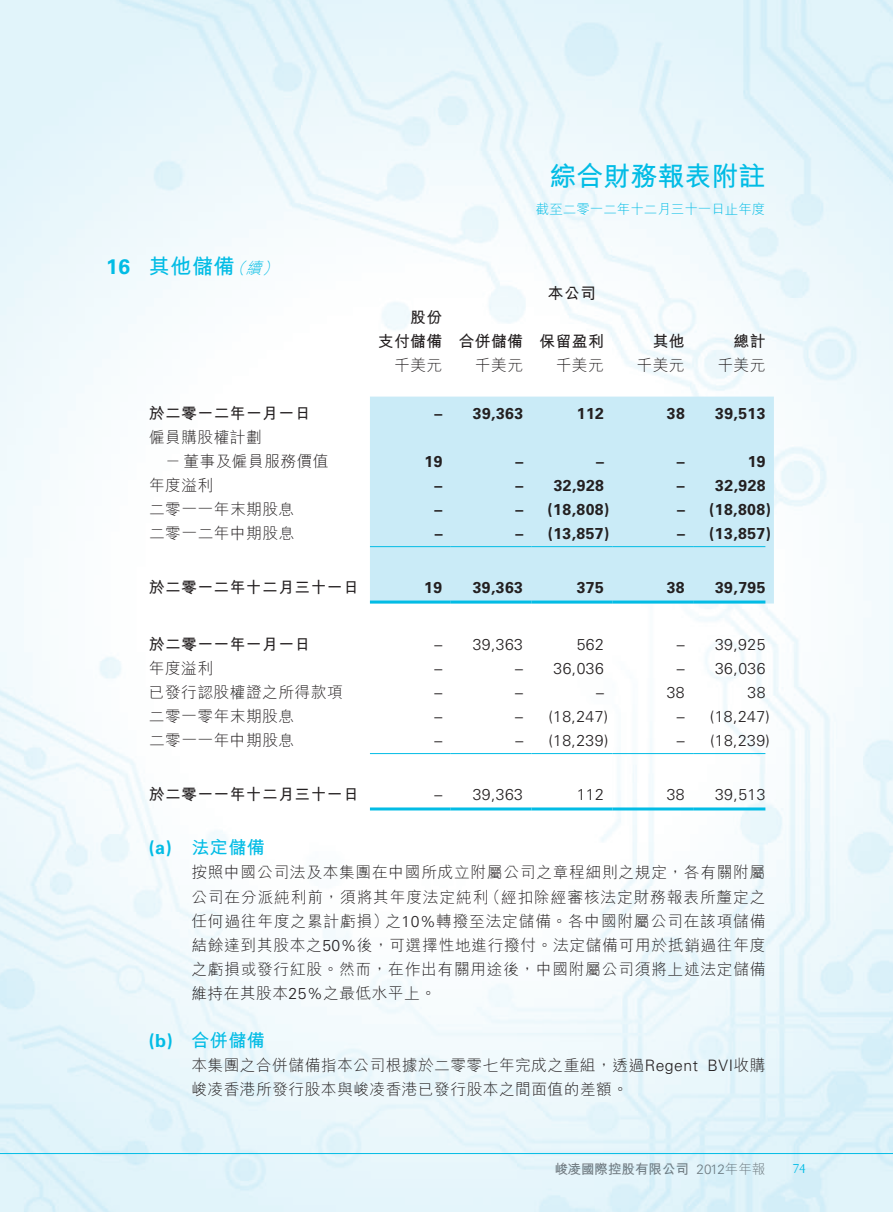
<style>
.page{position:relative;width:893px;height:1212px;background:#fff}
.page>*{position:absolute;margin:0;border:0;box-sizing:border-box;transform-origin:0 0}
.t1{font:700 27px "M Hei HK";color:#02bce5}
.t2{font:700 21px "M Hei HK";color:#02bce5}
.t3{font:700 21px "Univers LT Std";color:#02bce5}
.t4{font:700 18px "M Hei HK";letter-spacing:.03em;color:#02bce5}
.t5{font:700 18px "Univers LT Std";color:#02bce5}
.t6{font:300 15.75px/24px "M Hei HK";letter-spacing:.04em;color:#231f20}
.t7{font:300 15.75px "Univers LT Std";letter-spacing:.03em;color:#231f20}
.t8{font:700 15.75px "Univers LT Std";letter-spacing:.03em;color:#231f20}
.t9{font:700 15.75px "M Hei HK";letter-spacing:.03em;color:#231f20}
.t10{font:italic 300 15.75px "M Hei HK";color:#02bce5}
.t11{font:300 13.5px "M Hei HK";color:#02bce5}
.t12{font:700 13.5px "M Hei HK";color:#808285}
.t13{font:300 13.5px "Univers LT Std";color:#808285}
.t14{font:300 13.5px "Ocean Sans Std";color:#02bce5}
.s1{font-family:"Univers LT Std"}
.s2{font-family:"M Hei HK"}
</style>
<div class="page">
<img style="left:1px;top:0;width:892px;height:1212px">
<img style="left:0;top:0;width:1px;height:1212px">
<hr style="left:0;top:1153px;width:893px;height:1px;background:#02bce5">
<div style="left:370px;top:397px;width:404px;height:206px;background:#caebf7"></div>
<hr style="left:370px;top:546px;width:81px;height:1px;background:#02bce5">
<hr style="left:451px;top:546px;width:80px;height:1px;background:#02bce5">
<hr style="left:531px;top:546px;width:81px;height:1px;background:#02bce5">
<hr style="left:612px;top:546px;width:81px;height:1px;background:#02bce5">
<hr style="left:693px;top:546px;width:72px;height:1px;background:#02bce5">
<hr style="left:370px;top:600px;width:81px;height:3px;background:#02bce5">
<hr style="left:451px;top:600px;width:80px;height:3px;background:#02bce5">
<hr style="left:531px;top:600px;width:81px;height:3px;background:#02bce5">
<hr style="left:612px;top:600px;width:81px;height:3px;background:#02bce5">
<hr style="left:693px;top:600px;width:72px;height:3px;background:#02bce5">
<hr style="left:370px;top:753px;width:81px;height:1px;background:#02bce5">
<hr style="left:451px;top:753px;width:80px;height:1px;background:#02bce5">
<hr style="left:531px;top:753px;width:81px;height:1px;background:#02bce5">
<hr style="left:612px;top:753px;width:81px;height:1px;background:#02bce5">
<hr style="left:693px;top:753px;width:72px;height:1px;background:#02bce5">
<hr style="left:370px;top:807px;width:81px;height:3px;background:#02bce5">
<hr style="left:451px;top:807px;width:80px;height:3px;background:#02bce5">
<hr style="left:531px;top:807px;width:81px;height:3px;background:#02bce5">
<hr style="left:612px;top:807px;width:81px;height:3px;background:#02bce5">
<hr style="left:693px;top:807px;width:72px;height:3px;background:#02bce5">
<h2 class="t3" style="left:106px;top:254px;width:25px">16</h2>
<h1 class="t1" style="left:549px;top:156px;width:217px">綜合財務報表附註</h1>
<p class="t11" style="left:536px;top:200px;width:231px">截至二零一二年十二月三十一日止年度</p>
<h2 class="t2" style="left:149px;top:251px;width:87px">其他儲備</h2>
<p class="t10" style="left:246px;top:257px;width:23px">續</p>
<p class="t10" style="left:230px;top:257px;width:23px">（</p>
<p class="t10" style="left:262px;top:257px;width:23px">(</p>
<p class="t9" style="left:548px;top:281px;width:50px">本公司</p>
<p class="t9" style="left:410px;top:305px;width:33px">股份</p>
<p class="t9" style="left:378px;top:329px;width:66px">支付儲備</p>
<p class="t9" style="left:459px;top:329px;width:66px">合併儲備</p>
<p class="t9" style="left:539px;top:329px;width:66px">保留盈利</p>
<p class="t9" style="left:653px;top:329px;width:33px">其他</p>
<p class="t9" style="left:733px;top:329px;width:33px">總計</p>
<p class="t6" style="left:394px;top:352px;width:50px">千美元</p>
<p class="t6" style="left:475px;top:352px;width:50px">千美元</p>
<p class="t6" style="left:556px;top:352px;width:50px">千美元</p>
<p class="t6" style="left:637px;top:352px;width:50px">千美元</p>
<p class="t6" style="left:717px;top:352px;width:50px">千美元</p>
<p class="t9" style="left:149px;top:401px;width:163px">於二零一二年一月一日</p>
<p class="t6" style="left:149px;top:424px;width:114px">僱員購股權計劃</p>
<p class="t8" style="left:434px;top:404px;width:9px">–</p>
<p class="t8" style="left:473px;top:404px;width:52px">39,363</p>
<p class="t8" style="left:577px;top:404px;width:29px">112</p>
<p class="t8" style="left:667px;top:404px;width:19px">38</p>
<p class="t8" style="left:715px;top:404px;width:52px">39,513</p>
<p class="t6" style="left:165px;top:448px;width:165px">－董事及僱員服務價值</p>
<p class="t8" style="left:424px;top:452px;width:19px">19</p>
<p class="t8" style="left:515px;top:452px;width:9px">–</p>
<p class="t8" style="left:596px;top:452px;width:9px">–</p>
<p class="t8" style="left:677px;top:452px;width:9px">–</p>
<p class="t8" style="left:748px;top:452px;width:19px">19</p>
<p class="t6" style="left:149px;top:472px;width:66px">年度溢利</p>
<p class="t8" style="left:435px;top:476px;width:9px">–</p>
<p class="t8" style="left:515px;top:476px;width:9px">–</p>
<p class="t8" style="left:554px;top:476px;width:52px">32,928</p>
<p class="t8" style="left:677px;top:476px;width:9px">–</p>
<p class="t8" style="left:715px;top:476px;width:52px">32,928</p>
<p class="t6" style="left:149px;top:496px;width:147px">二零一一年末期股息</p>
<p class="t8" style="left:435px;top:500px;width:9px">–</p>
<p class="t8" style="left:515px;top:500px;width:9px">–</p>
<p class="t8" style="left:548px;top:500px;width:63px">)18,808(</p>
<p class="t8" style="left:677px;top:500px;width:9px">–</p>
<p class="t8" style="left:709px;top:500px;width:63px">)18,808(</p>
<p class="t6" style="left:149px;top:520px;width:147px">二零一二年中期股息</p>
<p class="t8" style="left:435px;top:524px;width:9px">–</p>
<p class="t8" style="left:515px;top:524px;width:9px">–</p>
<p class="t8" style="left:548px;top:524px;width:63px">)13,857(</p>
<p class="t8" style="left:677px;top:524px;width:9px">–</p>
<p class="t8" style="left:709px;top:524px;width:63px">)13,857(</p>
<p class="t9" style="left:149px;top:576px;width:212px">於二零一二年十二月三十一日</p>
<p class="t8" style="left:424px;top:578px;width:19px">19</p>
<p class="t8" style="left:473px;top:578px;width:52px">39,363</p>
<p class="t8" style="left:577px;top:578px;width:29px">375</p>
<p class="t8" style="left:667px;top:578px;width:19px">38</p>
<p class="t8" style="left:715px;top:578px;width:52px">39,795</p>
<p class="t9" style="left:149px;top:632px;width:163px">於二零一一年一月一日</p>
<p class="t7" style="left:434px;top:634px;width:9px">–</p>
<p class="t7" style="left:473px;top:634px;width:52px">39,363</p>
<p class="t7" style="left:577px;top:634px;width:29px">562</p>
<p class="t7" style="left:677px;top:634px;width:9px">–</p>
<p class="t7" style="left:715px;top:634px;width:52px">39,925</p>
<p class="t6" style="left:149px;top:655px;width:66px">年度溢利</p>
<p class="t7" style="left:434px;top:658px;width:9px">–</p>
<p class="t7" style="left:515px;top:658px;width:9px">–</p>
<p class="t7" style="left:553px;top:658px;width:52px">36,036</p>
<p class="t7" style="left:677px;top:658px;width:9px">–</p>
<p class="t7" style="left:715px;top:658px;width:52px">36,036</p>
<p class="t6" style="left:149px;top:679px;width:195px">已發行認股權證之所得款項</p>
<p class="t7" style="left:434px;top:682px;width:9px">–</p>
<p class="t7" style="left:515px;top:682px;width:9px">–</p>
<p class="t7" style="left:596px;top:682px;width:9px">–</p>
<p class="t7" style="left:667px;top:682px;width:19px">38</p>
<p class="t7" style="left:748px;top:682px;width:19px">38</p>
<p class="t6" style="left:149px;top:703px;width:147px">二零一零年末期股息</p>
<p class="t7" style="left:434px;top:706px;width:9px">–</p>
<p class="t7" style="left:515px;top:706px;width:9px">–</p>
<p class="t7" style="left:548px;top:706px;width:62px">)18,247(</p>
<p class="t7" style="left:677px;top:706px;width:9px">–</p>
<p class="t7" style="left:710px;top:706px;width:62px">)18,247(</p>
<p class="t6" style="left:149px;top:727px;width:147px">二零一一年中期股息</p>
<p class="t7" style="left:435px;top:730px;width:9px">–</p>
<p class="t7" style="left:515px;top:730px;width:9px">–</p>
<p class="t7" style="left:548px;top:730px;width:62px">)18,239(</p>
<p class="t7" style="left:677px;top:730px;width:9px">–</p>
<p class="t7" style="left:710px;top:730px;width:62px">)18,239(</p>
<p class="t9" style="left:149px;top:783px;width:212px">於二零一一年十二月三十一日</p>
<p class="t4" style="left:191px;top:835px;width:75px">法定儲備</p>
<p class="t5" style="left:149px;top:837px;width:25px">)a(</p>
<p class="t7" style="left:434px;top:785px;width:9px">–</p>
<p class="t7" style="left:473px;top:785px;width:52px">39,363</p>
<p class="t7" style="left:577px;top:785px;width:29px">112</p>
<p class="t7" style="left:667px;top:785px;width:19px">38</p>
<p class="t7" style="left:715px;top:785px;width:52px">39,513</p>
<p class="t5" style="left:149px;top:1029px;width:25px">b( )</p>
<p class="t6" style="left:191px;top:860px;width:576px;text-align:right">按照中國公司法及本集團在中國所成立附屬公司之章程細則之規定，各有關附屬（經扣除經審核法定財務報表所釐定之</p>
<p class="t6" style="left:385px;top:884px;width:382px;text-indent:-194px">公司在分派純利前，須將其年度法定純利<br>之<span class="s1">10%</span>轉撥至法定儲備。各中國附屬公司在該項儲備</p>
<p class="t6" style="left:191px;top:908px;width:576px">任何過往年度之累計虧損）<br>結餘達到其股本之<span class="s1">50%</span>後，可選擇性地進行撥付。法定儲備可用於抵銷過往年度之虧損或發行紅股。然而，在作出有關用途後，中國附屬公司須將上述法定儲備維持在其股本<span class="s1">25%</span>之最低水平上。</p>
<p class="t4" style="left:191px;top:1027px;width:75px">合併儲備</p>
<p class="t6" style="left:191px;top:1052px;width:508px">本集團之合併儲備指本公司根據於二零零七年完成之重組，透過<span class="s1">Regent</span>峻凌香港所發行股本與峻凌香港已發行股本之間面值的差額。</p>
<p class="t7" style="left:708px;top:1055px;width:59px">BVI<span class="s2">收購</span></p>
<p class="t12" style="left:554px;top:1159px;width:136px">峻凌國際控股有限公司</p>
<p class="t13" style="left:697px;top:1161px;width:70px">2012<span class="s2">年年報</span></p>
<p class="t14" style="left:793px;top:1161px;width:14px">74</p>
</div>
